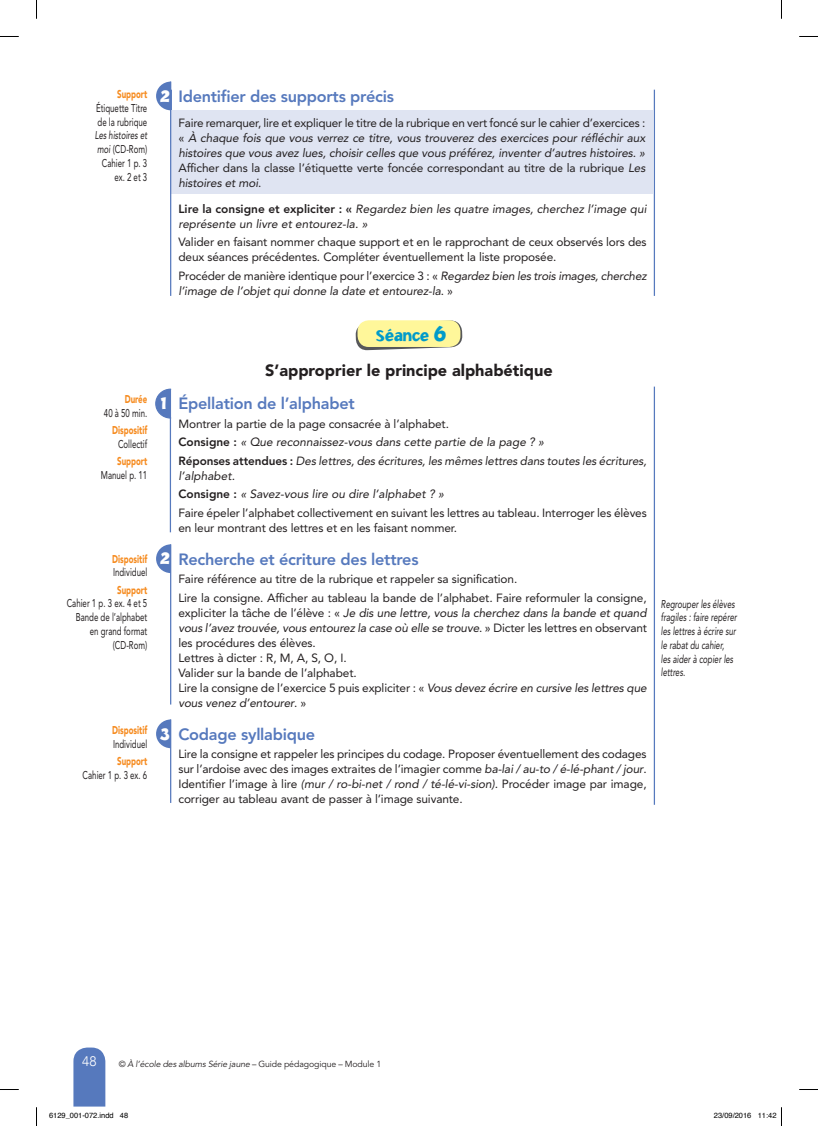
<style>
.page{position:relative;width:818px;height:1126px;background:#fff}
.page>*{position:absolute;margin:0;border:0;box-sizing:border-box;transform-origin:0 0}
.t1{font:900 19.62px "Jacoby ICG";color:#fff}
.t2{font:800 16.25px "Avenir LT Std";letter-spacing:-.015em;color:#5679bd}
.t3{font:900 16.25px "Avenir LT Std";color:#231f20}
.t4{font:900 16.25px "Jacoby ICG";color:#009bca}
.t5{font:300 13.75px "Avenir";color:#fff}
.t6{font:11.88px/15px "Avenir LT Std";letter-spacing:-.01em;color:#231f20}
.t7{font:italic 11.88px/15px "Avenir LT Std";letter-spacing:-.005em;color:#231f20}
.t8{font:11.25px/13.8px "Avenir LT Std";color:#231f20;text-align:right;scale:.7 1}
.t9{font:italic 11.25px/13.8px "Avenir LT Std";color:#231f20;scale:.7 1}
.t10{font:900 11.25px "Avenir LT Std";color:#f68b1f;scale:.7 1}
.t11{font:italic 8.75px "Avenir LT Std";letter-spacing:-.01em;color:#231f20}
.t12{font:7.5px "Helvetica";color:#000}
.s1{font-style:italic}
.s2{font-style:normal}
.s3{font-weight:800;font-style:normal}
.s4{font-size:25px}
.s5{font-weight:800}
</style>
<div class="page">
<hr style="left:653px;top:90px;width:1px;height:206px;background:#5679bd">
<hr style="left:170px;top:90px;width:2px;height:53px;background:#5679bd">
<hr style="left:653px;top:386px;width:1px;height:418px;background:#5679bd">
<svg style="left:73px;top:1047px;width:32px;height:59px;background:#6081c1"></svg>
<div style="left:171px;top:111px;width:481px;height:83px;background:#dfe4f2"></div>
<svg style="left:355px;top:320px;width:107px;height:30px"></svg>
<div style="left:357px;top:320px;width:103px;height:27px;background:#fff79a;border-radius:11px"></div>
<svg style="left:156px;top:82px;width:14px;height:28px"></svg>
<hr style="left:170px;top:82px;width:1px;height:214px;background:#5679bd">
<svg style="left:155px;top:388px;width:17px;height:31px"></svg>
<hr style="left:170px;top:389px;width:1px;height:143px;background:#5679bd">
<svg style="left:156px;top:544px;width:14px;height:29px"></svg>
<hr style="left:170px;top:544px;width:1px;height:160px;background:#5679bd">
<svg style="left:156px;top:719px;width:14px;height:29px"></svg>
<hr style="left:170px;top:719px;width:1px;height:83px;background:#5679bd">
<svg style="left:0;top:36px;width:19px;height:1px"></svg>
<svg style="left:799px;top:36px;width:18px;height:1px"></svg>
<svg style="left:0;top:1089px;width:19px;height:1px"></svg>
<svg style="left:799px;top:1089px;width:18px;height:1px"></svg>
<svg style="left:36px;top:0;width:1px;height:19px"></svg>
<svg style="left:36px;top:1107px;width:1px;height:18px"></svg>
<p class="t10" style="left:117px;top:87px;width:45px">Support</p>
<p class="t8" style="left:96px;top:101px;width:75px;text-align:left">Étiquette Titre de la rubrique</p>
<p class="t8" style="left:95px;top:129px;width:77px"><span class="s1">Les histoires et moi</span> (CD-Rom)<br>Cahier 1 p. 3 ex. 2 et 3</p>
<p class="t10" style="left:125px;top:392px;width:34px">Durée</p>
<p class="t8" style="left:104px;top:406px;width:63px">40 à 50 min.</p>
<p class="t10" style="left:112px;top:423px;width:52px">Dispositif</p>
<p class="t8" style="left:118px;top:437px;width:43px">Collectif</p>
<p class="t10" style="left:117px;top:454px;width:45px">Support</p>
<p class="t8" style="left:101px;top:468px;width:68px">Manuel p. 11</p>
<p class="t10" style="left:112px;top:552px;width:52px">Dispositif</p>
<p class="t8" style="left:113px;top:565px;width:50px">Individuel</p>
<p class="t10" style="left:117px;top:583px;width:45px">Support</p>
<p class="t8" style="left:67px;top:596px;width:117px">Cahier 1 p. 3 ex. 4 et 5<br>Bande de l’alphabet en grand format (CD-Rom)</p>
<p class="t10" style="left:112px;top:723px;width:52px">Dispositif</p>
<p class="t8" style="left:113px;top:737px;width:50px">Individuel</p>
<p class="t10" style="left:117px;top:754px;width:45px">Support</p>
<p class="t8" style="left:83px;top:768px;width:94px">Cahier 1 p. 3 ex. 6</p>
<h1 class="t1" style="left:159px;top:83px;width:12px">2</h1>
<h1 class="t1" style="left:160px;top:390px;width:8px">1</h1>
<h1 class="t1" style="left:159px;top:545px;width:12px">2</h1>
<h1 class="t1" style="left:160px;top:720px;width:12px">3</h1>
<h2 class="t2" style="left:178px;top:87px;width:217px">Identifier des supports précis</h2>
<p class="t7" style="left:178px;top:115px;width:468px;text-align:justify"><span class="s2">Faire remarquer, lire et expliquer le titre de la rubrique en vert foncé sur le cahier d’exercices : «</span> À chaque fois que vous verrez ce titre, vous trouverez des exercices pour réfléchir aux histoires que vous avez lues, choisir celles que vous préférez, inventer d’autres histoires. » <span class="s2">Afficher dans la classe l’étiquette verte foncée correspondant au titre de la rubrique</span> Les histoires et moi<span class="s2">.</span></p>
<p class="t7" style="left:178px;top:201px;width:469px"><span class="s3">Lire la consigne et expliciter : «</span> Regardez bien les quatre images, cherchez l’image qui représente un livre et entourez-la. »</p>
<p class="t6" style="left:178px;top:234px;width:469px">Valider en faisant nommer chaque support et en le rapprochant de ceux observés lors des deux séances précédentes. Compléter éventuellement la liste proposée.</p>
<p class="t7" style="left:178px;top:268px;width:469px"><span class="s2">Procéder de manière identique pour l’exercice 3 : «</span> Regardez bien les trois images, cherchez l’image de l’objet qui donne la date et entourez-la<span class="s2">. »</span></p>
<h2 class="t4" style="left:376px;top:326px;width:72px">Séance <span class="s4">6</span></h2>
<h2 class="t3" style="left:265px;top:360px;width:289px">S’approprier le principe alphabétique</h2>
<h2 class="t2" style="left:178px;top:393px;width:178px">Épellation de l’alphabet</h2>
<p class="t7" style="left:178px;top:414px;width:469px;line-height:18.5px"><span class="s2">Montrer la partie de la page consacrée à l’alphabet.<br></span><span class="s3">Consigne :</span> « Que reconnaissez-vous dans cette partie de la page ? »<br><span class="s3">Réponses attendues :</span> Des lettres, des écritures, les mêmes lettres dans toutes les écritures,</p>
<p class="t6" style="left:178px;top:466px;width:469px;line-height:18.5px"><span class="s1">l’alphabet.<br></span><span class="s5">Consigne :</span> <span class="s1">« Savez-vous lire ou dire l’alphabet ? »<br></span>Faire épeler l’alphabet collectivement en suivant les lettres au tableau. Interroger les élèves</p>
<p class="t6" style="left:178px;top:520px;width:280px">en leur montrant des lettres et en les faisant nommer.</p>
<h2 class="t2" style="left:178px;top:549px;width:241px">Recherche et écriture des lettres</h2>
<p class="t6" style="left:178px;top:570px;width:469px;line-height:18.5px">Faire référence au titre de la rubrique et rappeler sa signification.<br>Lire la consigne. Afficher au tableau la bande de l’alphabet<span class="s1">.</span> Faire reformuler la consigne,</p>
<p class="t6" style="left:178px;top:605px;width:470px">expliciter la tâche de l’élève : « <span class="s1">Je dis une lettre, vous la cherchez dans la bande et quand vous l’avez trouvée, vous entourez la case où elle se trouve</span>. » Dicter les lettres en observant les procédures des élèves.<br>Lettres à dicter : R, M, A, S, O, I.<br>Valider sur la bande de l’alphabet.<br>Lire la consigne de l’exercice 5 puis expliciter : « <span class="s1">Vous devez écrire en cursive les lettres que vous venez d’entourer</span>. »</p>
<h2 class="t2" style="left:178px;top:724px;width:138px">Codage syllabique</h2>
<p class="t6" style="left:178px;top:746px;width:469px;text-align:justify">Lire la consigne et rappeler les principes du codage. Proposer éventuellement des codages sur l’ardoise avec des images extraites de l’imagier comme <span class="s1">ba-lai / au-to / é-lé-phant / jour</span>.<br>Identifier l’image à lire <span class="s1">(mur / ro-bi-net / rond / té-lé-vi-sion).</span> Procéder image par image, corriger au tableau avant de passer à l’image suivante.</p>
<p class="t9" style="left:660px;top:597px;width:110px">Regrouper les élèves fragiles : faire repérer les lettres à écrire sur le rabat du cahier,<br>les aider à copier les lettres.</p>
<p class="t5" style="left:82px;top:1052px;width:16px">48</p>
<p class="t11" style="left:119px;top:1058px;width:264px"><span class="s2">©</span> À l’école des albums Série jaune <span class="s2">– Guide pédagogique – Module 1</span></p>
<p class="t12" style="left:49px;top:1109px;width:81px">6129_001-072.indd 48</p>
<p class="t12" style="left:713px;top:1109px;width:64px">23/09/2016 11:42</p>
</div>
